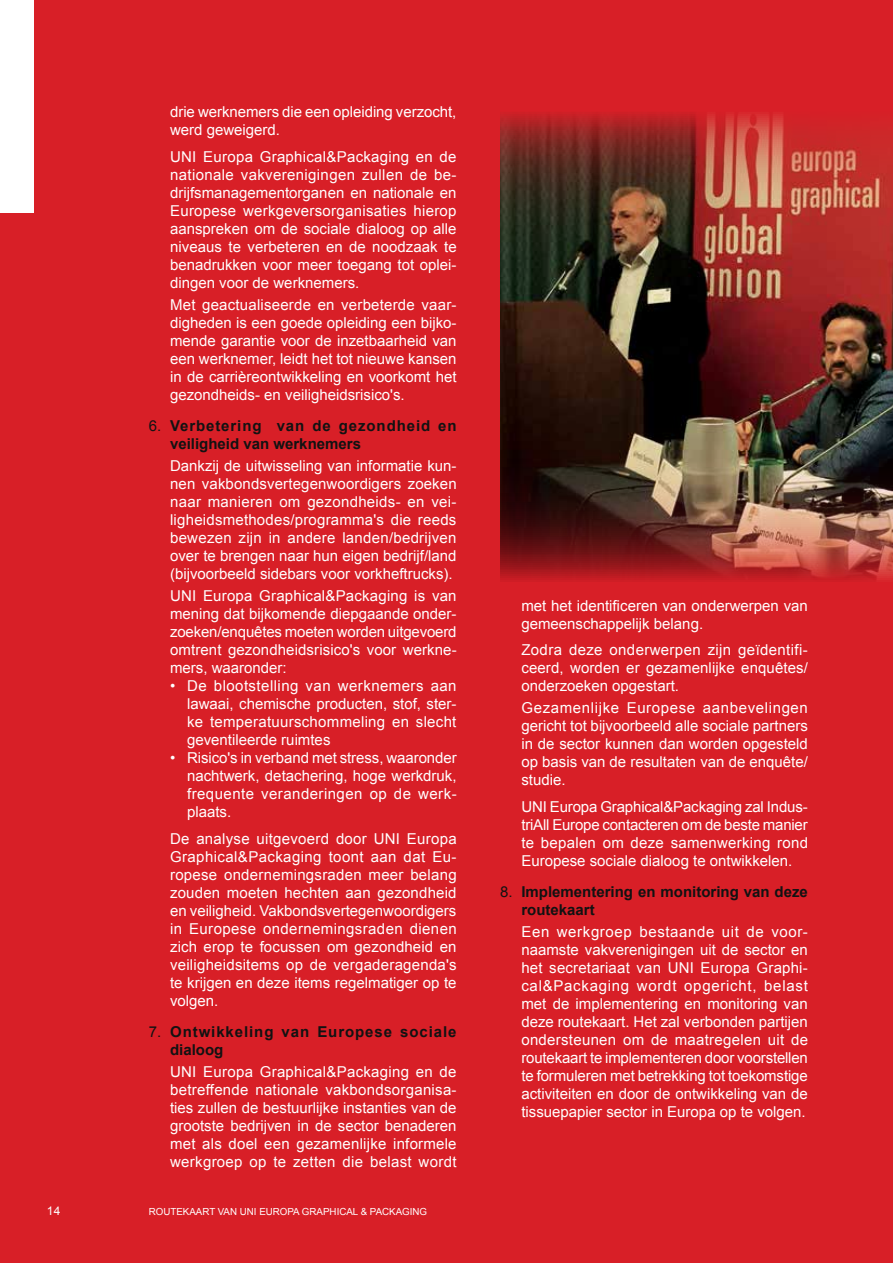
<style>
.page{position:relative;width:893px;height:1263px;background:#d81f27}
.page>*{position:absolute;margin:0;border:0;box-sizing:border-box;transform-origin:0 0}
.t1{font:15px/18px "Arial";color:#fff;text-align:justify}
.t2{font:700 15px/18px "Arial";letter-spacing:.06em;color:#121212}
.t3{font:700 15px/18px "Arial";color:#121212}
.t4{font:12px "Arial";color:#fff}
.t5{font:9.75px "Arial";color:#fff}
.s1{font-weight:400}
</style>
<div class="page">
<div style="left:0;top:0;width:34px;height:213px;background:#fff"></div>
<img style="left:500px;top:112px;width:393px;height:468px">
<p class="t4" style="left:47px;top:1202px;width:15px">14</p>
<p class="t1" style="left:170px;top:103px;width:288px">drie werknemers die een opleiding verzocht, werd geweigerd.</p>
<p class="t1" style="left:170px;top:148px;width:288px">UNI Europa Graphical&amp;Packaging en de nationale vakverenigingen zullen de be&shy;drijfsmanagementorganen en nationale en Europese werkgeversorganisaties hierop aanspreken om de sociale dialoog op alle niveaus te verbeteren en de noodzaak te benadrukken voor meer toegang tot oplei&shy;dingen voor de werknemers.</p>
<p class="t1" style="left:170px;top:296px;width:288px">Met geactualiseerde en verbeterde vaar&shy;digheden is een goede opleiding een bijko&shy;mende garantie voor de inzetbaarheid van een werknemer, leidt het tot nieuwe kansen in de carrièreontwikkeling en voorkomt het gezondheids- en veiligheidsrisico's.</p>
<p class="t2" style="left:170px;top:417px;width:288px;text-indent:-21px"><span class="s1">6.</span> Verbetering van de gezondheid en veiligheid van werknemers</p>
<p class="t1" style="left:170px;top:457px;width:288px">Dankzij de uitwisseling van informatie kun&shy;nen vakbondsvertegenwoordigers zoeken naar manieren om gezondheids- en vei&shy;ligheidsmethodes/programma's die reeds bewezen zijn in andere landen/bedrijven over te brengen naar hun eigen bedrijf/land (bijvoorbeeld sidebars voor vorkheftrucks).</p>
<p class="t1" style="left:170px;top:587px;width:288px">UNI Europa Graphical&amp;Packaging is van mening dat bijkomende diepgaande onder&shy;zoeken/enquêtes moeten worden uitgevoerd omtrent gezondheidsrisico's voor werkne&shy;mers, waaronder:</p>
<p class="t1" style="left:187px;top:677px;width:271px;text-indent:-17px">• De blootstelling van werknemers aan lawaai, chemische producten, stof, ster&shy;ke temperatuurschommeling en slecht geventileerde ruimtes</p>
<p class="t1" style="left:187px;top:749px;width:271px;text-indent:-17px">• Risico's in verband met stress, waaronder nachtwerk, detachering, hoge werkdruk, frequente veranderingen op de werk&shy;plaats.</p>
<p class="t1" style="left:170px;top:830px;width:288px">De analyse uitgevoerd door UNI Europa Graphical&amp;Packaging toont aan dat Eu&shy;ropese ondernemingsraden meer belang zouden moeten hechten aan gezondheid en veiligheid. Vakbondsvertegenwoordigers in Europese ondernemingsraden dienen zich erop te focussen om gezondheid en veiligheidsitems op de vergaderagenda's te krijgen en deze items regelmatiger op te volgen.</p>
<p class="t2" style="left:170px;top:1023px;width:288px;text-indent:-21px"><span class="s1">7.</span> Ontwikkeling van Europese sociale dialoog</p>
<p class="t1" style="left:170px;top:1063px;width:288px">UNI Europa Graphical&amp;Packaging en de betreffende nationale vakbondsorganisa&shy;ties zullen de bestuurlijke instanties van de grootste bedrijven in de sector benaderen met als doel een gezamenlijke informele werkgroep op te zetten die belast wordt</p>
<p class="t5" style="left:149px;top:1205px;width:280px">ROUTEKAART VAN UNI EUROPA GRAPHICAL &amp; PACKAGING</p>
<p class="t1" style="left:521px;top:596px;width:288px">met het identificeren van onderwerpen van gemeenschappelijk belang.</p>
<p class="t1" style="left:521px;top:641px;width:288px">Zodra deze onderwerpen zijn geïdentifi&shy;ceerd, worden er gezamenlijke enquêtes/ onderzoeken opgestart.</p>
<p class="t1" style="left:521px;top:699px;width:288px">Gezamenlijke Europese aanbevelingen gericht tot bijvoorbeeld alle sociale partners in de sector kunnen dan worden opgesteld op basis van de resultaten van de enquête/ studie.</p>
<p class="t1" style="left:521px;top:798px;width:288px">UNI Europa Graphical&amp;Packaging zal Indus&shy;triAll Europe contacteren om de beste manier te bepalen om deze samenwerking rond Europese sociale dialoog te ontwikkelen.</p>
<p class="t3" style="left:521px;top:883px;width:288px;text-indent:-21px"><span class="s1">8.</span> Implementering en monitoring van deze routekaart</p>
<p class="t1" style="left:521px;top:923px;width:288px">Een werkgroep bestaande uit de voor&shy;naamste vakverenigingen uit de sector en het secretariaat van UNI Europa Graphi&shy;cal&amp;Packaging wordt opgericht, belast met de implementering en monitoring van deze routekaart. Het zal verbonden partijen ondersteunen om de maatregelen uit de routekaart te implementeren door voorstellen te formuleren met betrekking tot toekomstige activiteiten en door de ontwikkeling van de tissuepapier sector in Europa op te volgen.</p>
</div>
